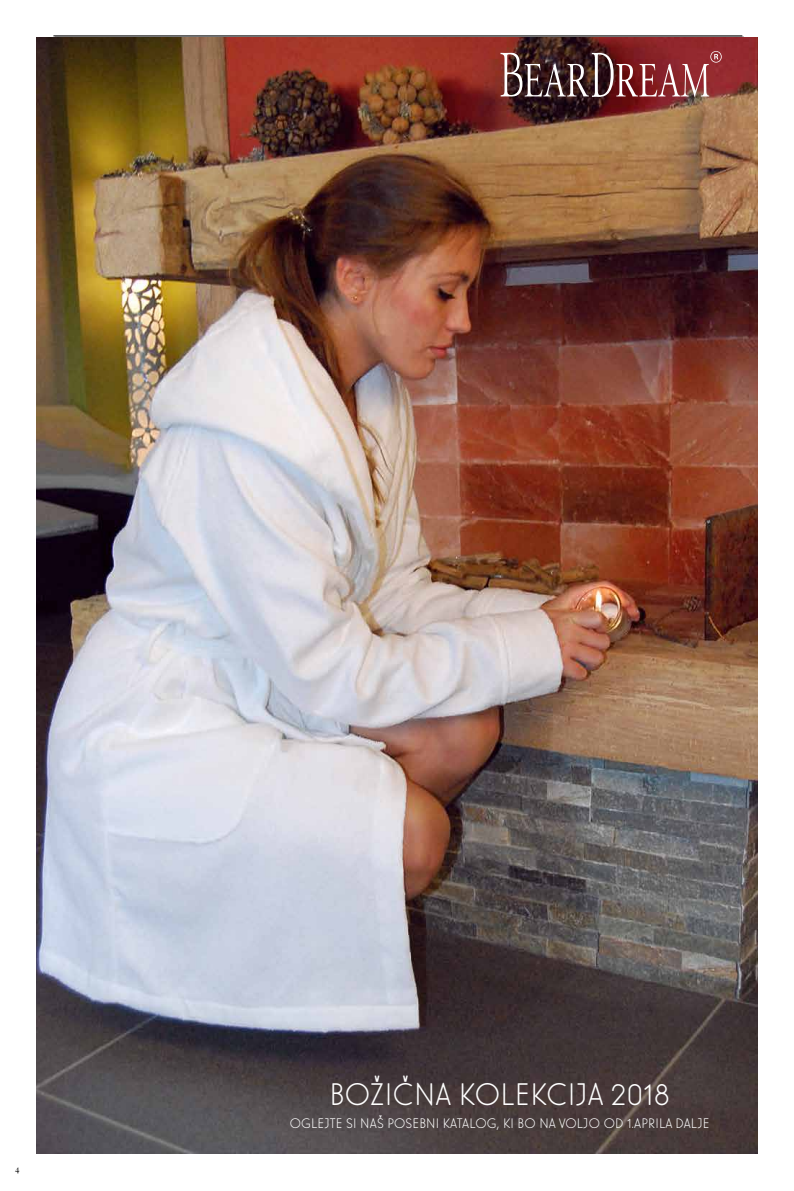
<style>
.page{position:relative;width:794px;height:1191px;background:#fff}
.page>*{position:absolute;margin:0;border:0;box-sizing:border-box;transform-origin:0 0}
.t1{font:32.7px "Elegant Lux Mager";letter-spacing:.01em;color:#fff}
.t2{font:14.5px "Elegant Lux Mager";letter-spacing:.01em;color:#fff}
.t3{font:9px "Playfair Display";color:#000}
</style>
<div class="page">
<hr style="left:53px;top:35px;width:689px;height:1px;background:#000">
<hr style="left:55px;top:37px;width:689px;height:1px;background:#000">
<img style="left:36px;top:38px;width:722px;height:1116px">
<img style="left:500px;top:51px;width:221px;height:46px">
<p class="t3" style="left:15px;top:1163px;width:6px">4</p>
<h1 class="t1" style="left:329px;top:1075px;width:342px">BOŽIČNA KOLEKCIJA 2018</h1>
<p class="t2" style="left:290px;top:1115px;width:421px">OGLEJTE SI NAŠ POSEBNI KATALOG, KI BO NA VOLJO OD 1.APRILA DALJE</p>
</div>
